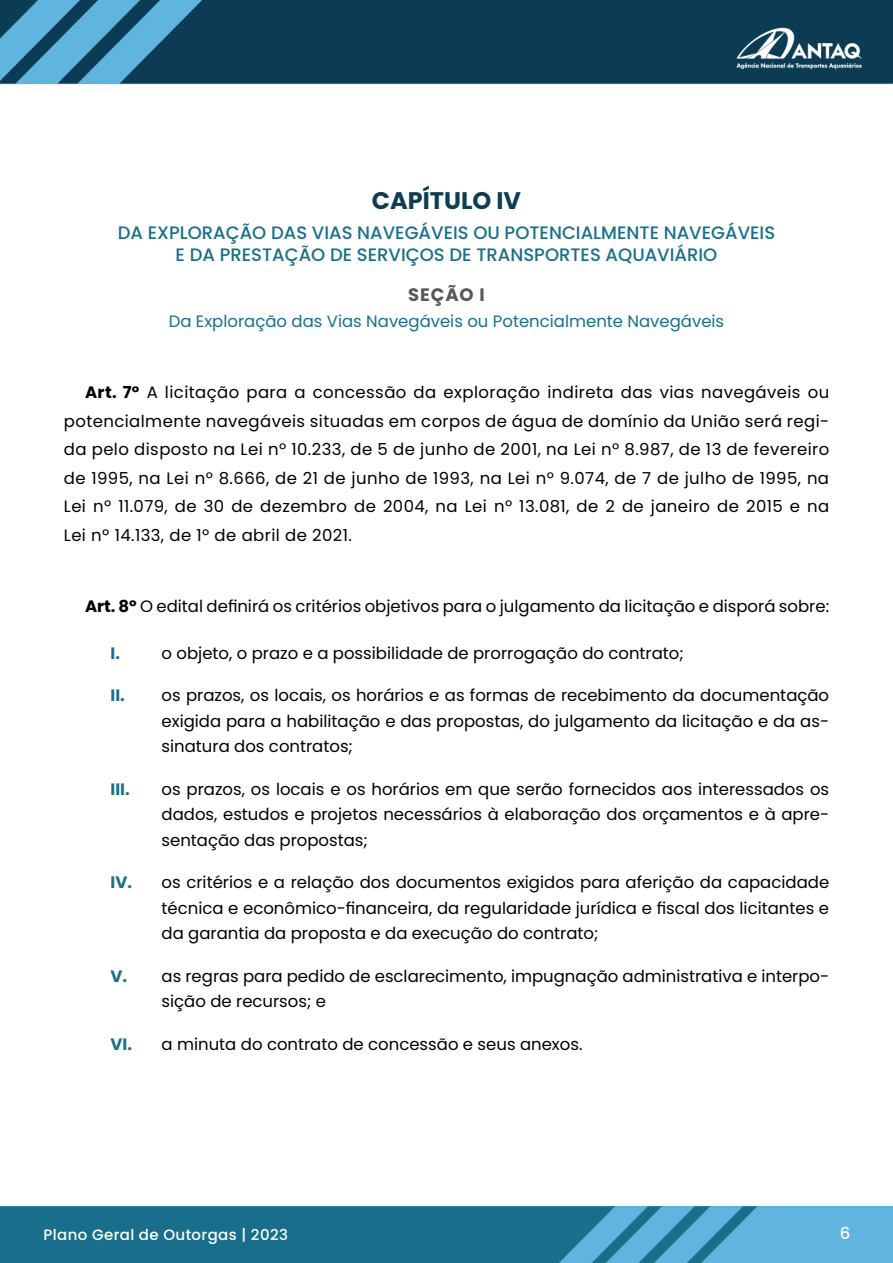
<style>
.page{position:relative;width:893px;height:1263px;background:#fff}
.page>*{position:absolute;margin:0;border:0;box-sizing:border-box;transform-origin:0 0}
.t1{font:700 24px "Poppins";color:#0d3d52}
.t2{font:500 18px/22.4px "Poppins";color:#19708b;text-align:center}
.t3{font:700 18px "Poppins";letter-spacing:.05em;color:#57585a}
.t4{font:16.5px/25.5px "Poppins";color:#000001;text-align:justify}
.t5{font:16.5px "Poppins";color:#19708b}
.t6{font:700 16.5px "Poppins";color:#19708b}
.t7{font:500 16.5px "Poppins";color:#fff}
.t8{font:500 15px "Poppins";letter-spacing:.025em;color:#fff}
.s1{font-weight:700}
.s2{font-weight:700;color:#19708b}
</style>
<div class="page">
<img style="left:0;top:0;width:893px;height:85px">
<img style="left:0;top:1206px;width:893px;height:57px">
<h1 class="t1" style="left:372px;top:187px;width:151px">CAPÍTULO IV</h1>
<p class="t2" style="left:118px;top:222px;width:659px">DA EXPLORAÇÃO DAS VIAS NAVEGÁVEIS OU POTENCIALMENTE NAVEGÁVEIS<br>E DA PRESTAÇÃO DE SERVIÇOS DE TRANSPORTES AQUAVIÁRIO</p>
<p class="t3" style="left:408px;top:284px;width:78px">SEÇÃO I</p>
<p class="t5" style="left:169px;top:312px;width:557px">Da Exploração das Vias Navegáveis ou Potencialmente Navegáveis</p>
<p class="t4" style="left:64px;top:378px;width:767px;line-height:28.5px;text-indent:21px"><span class="s1">Art. 7º</span> A licitação para a concessão da exploração indireta das vias navegáveis ou potencialmente navegáveis situadas em corpos de água de domínio da União será regi&shy;da pelo disposto na Lei nº 10.233, de 5 de junho de 2001, na Lei nº 8.987, de 13 de fevereiro de 1995, na Lei nº 8.666, de 21 de junho de 1993, na Lei nº 9.074, de 7 de julho de 1995, na Lei nº 11.079, de 30 de dezembro de 2004, na Lei nº 13.081, de 2 de janeiro de 2015 e na Lei nº 14.133, de 1º de abril de 2021.</p>
<p class="t4" style="left:85px;top:593px;width:746px"><span class="s1">Art. 8º</span> O edital definirá os critérios objetivos para o julgamento da licitação e disporá sobre:</p>
<p class="t6" style="left:111px;top:643px;width:11px">I.</p>
<p class="t4" style="left:162px;top:640px;width:524px">o objeto, o prazo e a possibilidade de prorrogação do contrato;</p>
<p class="t4" style="left:162px;top:683px;width:669px;text-indent:-51px"><span class="s2">II.</span> os prazos, os locais, os horários e as formas de recebimento da documentação exigida para a habilitação e das propostas, do julgamento da licitação e da as&shy;sinatura dos contratos;</p>
<p class="t6" style="left:111px;top:779px;width:21px">III.</p>
<p class="t4" style="left:162px;top:776px;width:669px">os prazos, os locais e os horários em que serão fornecidos aos interessados os dados, estudos e projetos necessários à elaboração dos orçamentos e à apre&shy;sentação das propostas;</p>
<p class="t4" style="left:162px;top:870px;width:669px;text-indent:-51px"><span class="s2">IV.</span> os critérios e a relação dos documentos exigidos para aferição da capacidade técnica e econômico-financeira, da regularidade jurídica e fiscal dos licitantes e da garantia da proposta e da execução do contrato;</p>
<p class="t4" style="left:162px;top:963px;width:669px;text-indent:-51px"><span class="s2">V.</span> as regras para pedido de esclarecimento, impugnação administrativa e interpo&shy;sição de recursos; e</p>
<p class="t4" style="left:111px;top:1031px;width:473px"><span class="s2">VI.</span> a minuta do contrato de concessão e seus anexos.</p>
<p class="t8" style="left:44px;top:1226px;width:246px">Plano Geral de Outorgas | 2023</p>
<p class="t7" style="left:840px;top:1223px;width:12px">6</p>
</div>
